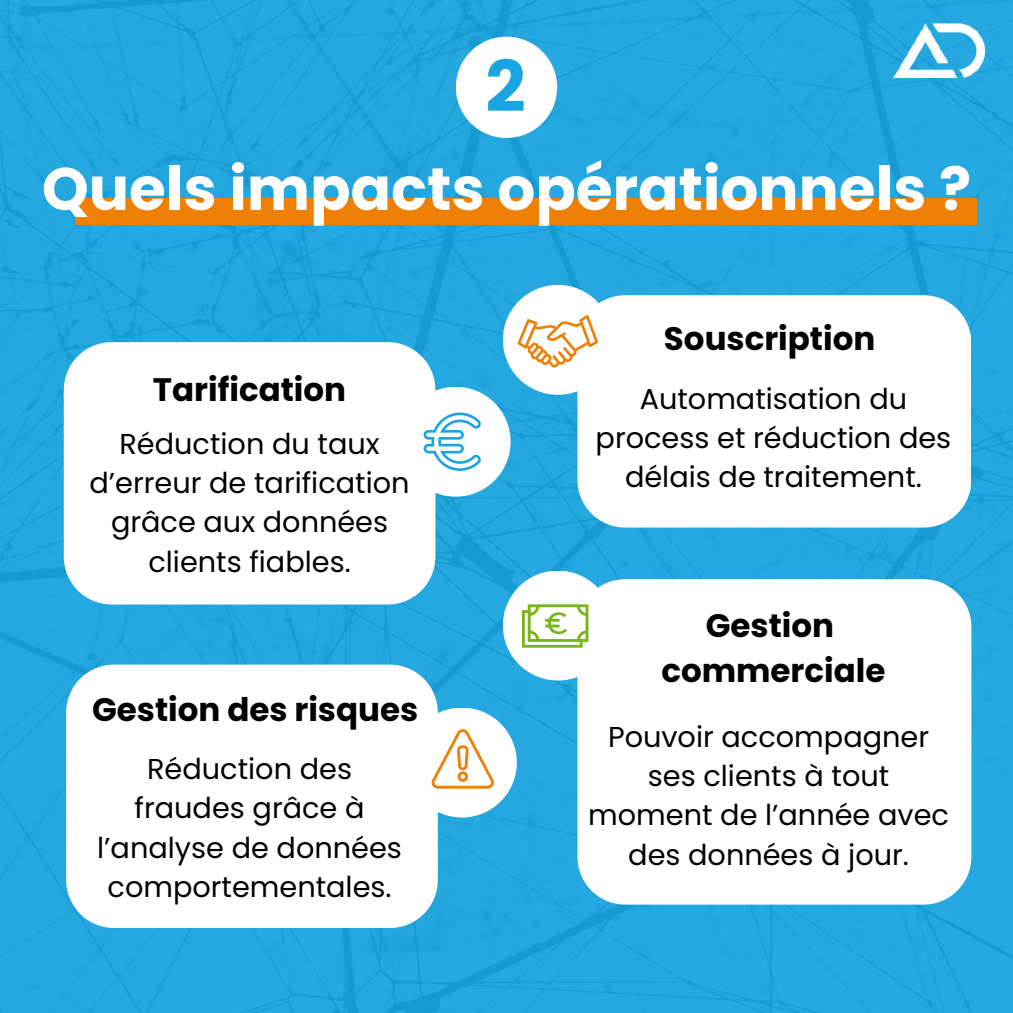
<style>
.page{position:relative;width:1013px;height:1013px;background:#fff}
.page>*{position:absolute;margin:0;border:0;box-sizing:border-box;transform-origin:0 0}
.t1{font:700 70.5px "Poppins";color:#19a5e1}
.t2{font:700 59.62px "Poppins";color:#fff}
.t3{font:700 32.5px/45px "Poppins";color:#000;text-align:center}
.t4{font:28.75px/39.4px "Poppins";color:#000;text-align:center}
</style>
<div class="page">
<div style="left:0;top:0;width:1012px;height:1012px;background:#25a8e0"></div>
<div style="left:456px;top:37px;width:101px;height:101px;background:#fff;border-radius:50%"></div>
<div style="left:64px;top:342px;width:371px;height:262px;background:#fff"></div>
<div style="left:577px;top:295px;width:394px;height:232px;background:#fff"></div>
<div style="left:66px;top:664px;width:371px;height:264px;background:#fff"></div>
<div style="left:400px;top:387px;width:110px;height:109px;background:#fff;border-radius:50%"></div>
<div style="left:503px;top:285px;width:109px;height:110px;background:#fff;border-radius:50%"></div>
<div style="left:407px;top:707px;width:110px;height:110px;background:#fff;border-radius:50%"></div>
<div style="left:577px;top:579px;width:394px;height:325px;background:#fff"></div>
<div style="left:503px;top:570px;width:109px;height:110px;background:#fff;border-radius:50%"></div>
<svg style="left:522px;top:604px;width:66px;height:43px"></svg>
<svg style="left:517px;top:315px;width:81px;height:53px"></svg>
<svg style="left:423px;top:412px;width:58px;height:58px"></svg>
<svg style="left:431px;top:729px;width:63px;height:59px"></svg>
<div style="left:75px;top:199px;width:902px;height:26px;background:#ed8005"></div>
<img style="left:893px;top:24px;width:96px;height:53px">
<h1 class="t1" style="left:485px;top:37px;width:42px">2</h1>
<h2 class="t2" style="left:42px;top:147px;width:930px">Quels impacts opérationnels ?</h2>
<p class="t3" style="left:153px;top:367px;width:195px">Tarification</p>
<p class="t4" style="left:90px;top:424px;width:321px">Réduction du taux d’erreur de tarification grâce aux données clients fiables.</p>
<p class="t3" style="left:92px;top:687px;width:327px">Gestion des risques</p>
<p class="t4" style="left:97px;top:749px;width:306px">Réduction des fraudes grâce à l’analyse de données comportementales.</p>
<p class="t3" style="left:664px;top:316px;width:213px">Souscription</p>
<p class="t4" style="left:595px;top:379px;width:357px">Automatisation du process et réduction des délais de traitement.</p>
<p class="t3" style="left:661px;top:603px;width:225px">Gestion commerciale</p>
<p class="t4" style="left:588px;top:716px;width:362px">Pouvoir accompagner ses clients à tout moment de l’année avec des données à jour.</p>
</div>
